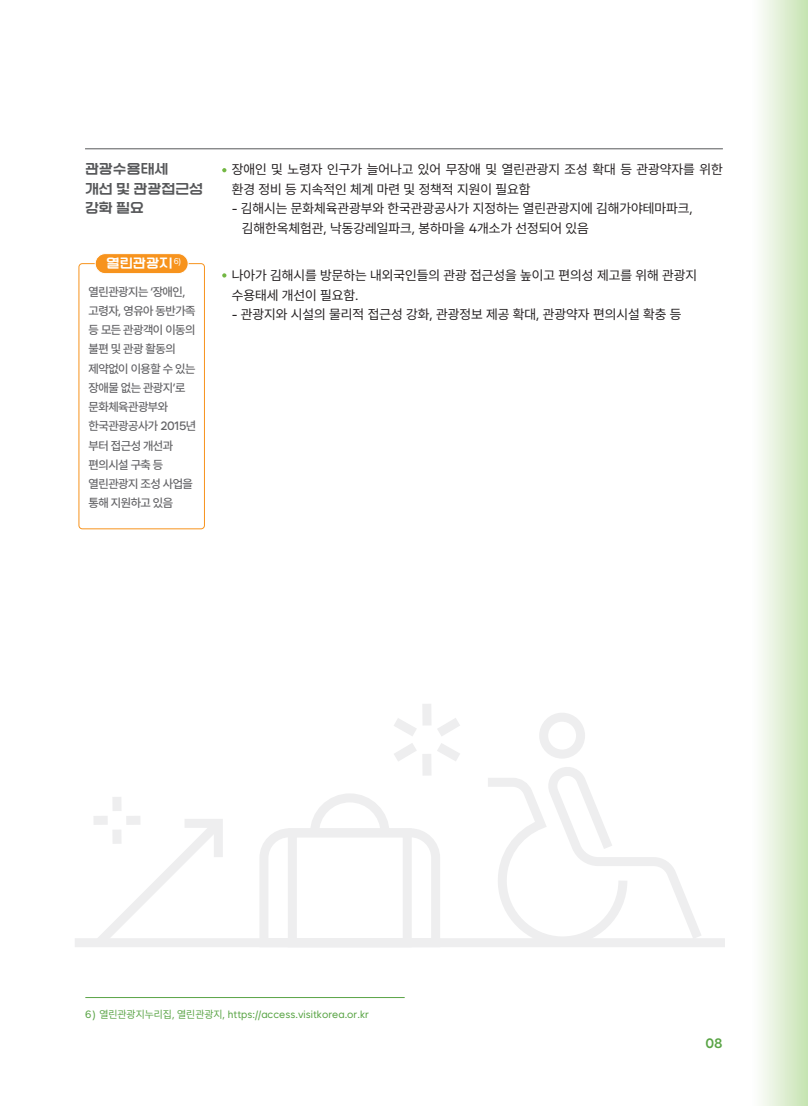
<style>
.page{position:relative;width:808px;height:1106px;background:#fff}
.page>*{position:absolute;margin:0;border:0;box-sizing:border-box;transform-origin:0 0}
.t1{font:13.5px/19.5px "Wanted Sans";color:#231f20}
.t2{font:13.5px/19.5px "KIMM Bold";color:#57585a}
.t3{font:600 13.5px "Wanted Sans";color:#59a445}
.t4{font:12.75px "KIMM Bold";letter-spacing:.01em;color:#fff}
.t5{font:500 12px/19.2px "Wanted Sans";letter-spacing:-.04em;color:#636366}
.t6{font:10.5px "Wanted Sans";color:#59a445}
.t7{font:8.25px "Wanted Sans";color:#fff}
</style>
<div class="page">
<div style="left:79px;top:263px;width:126px;height:266px;border:1px solid #f7931d;border-radius:3px"></div>
<div style="left:95px;top:254px;width:93px;height:20px;background:#f7931d;border-radius:10px"></div>
<div style="left:95px;top:253px;width:94px;height:21px;border:1px solid #fff;border-radius:10px"></div>
<svg style="left:222px;top:168px;width:4px;height:4px"></svg>
<hr style="left:85px;top:148px;width:638px;height:1px;background:#57585a">
<svg style="left:222px;top:273px;width:4px;height:4px"></svg>
<div style="left:751px;top:0;width:57px;height:1106px;background:linear-gradient(to right,#fff,#c6e3b1)"></div>
<svg style="left:98px;top:819px;width:125px;height:119px"></svg>
<div style="left:75px;top:938px;width:650px;height:9px;background:#eeeeef"></div>
<div style="left:422px;top:703px;width:9px;height:22px;background:#eeeeef"></div>
<div style="left:422px;top:754px;width:9px;height:21px;background:#eeeeef"></div>
<div style="left:112px;top:797px;width:10px;height:14px;background:#eeeeef"></div>
<div style="left:112px;top:829px;width:10px;height:14px;background:#eeeeef"></div>
<div style="left:126px;top:815px;width:14px;height:10px;background:#eeeeef"></div>
<div style="left:93px;top:815px;width:15px;height:10px;background:#eeeeef"></div>
<svg style="left:394px;top:718px;width:66px;height:43px"></svg>
<svg style="left:260px;top:794px;width:180px;height:154px"></svg>
<div style="left:539px;top:712px;width:46px;height:46px;border:9px solid #eeeeef;border-radius:50%"></div>
<svg style="left:488px;top:767px;width:213px;height:171px"></svg>
<hr style="left:85px;top:997px;width:320px;height:1px;background:#59a445">
<p class="t2" style="left:85px;top:159px;width:120px">관광수용태세<br>개선 및 관광접근성 강화 필요</p>
<p class="t7" style="left:174px;top:256px;width:9px">6)</p>
<p class="t4" style="left:106px;top:256px;width:68px">열린관광지</p>
<p class="t5" style="left:89px;top:282px;width:109px">열린관광지는 ‘장애인, 고령자, 영유아 동반가족 등 모든 관광객이 이동의 불편 및 관광 활동의 제약없이 이용할 수 있는 장애물 없는 관광지’로 문화체육관광부와 한국관광공사가 2015년 부터 접근성 개선과 편의시설 구축 등 열린관광지 조성 사업을 통해 지원하고 있음</p>
<p class="t1" style="left:232px;top:160px;width:493px">장애인 및 노령자 인구가 늘어나고 있어 무장애 및 열린관광지 조성 확대 등 관광약자를 위한 환경 정비 등 지속적인 체계 마련 및 정책적 지원이 필요함</p>
<p class="t1" style="left:242px;top:198px;width:452px;text-indent:-10px">- 김해시는 문화체육관광부와 한국관광공사가 지정하는 열린관광지에 김해가야테마파크, 김해한옥체험관, 낙동강레일파크, 봉하마을 4개소가 선정되어 있음</p>
<p class="t1" style="left:232px;top:266px;width:467px">나아가 김해시를 방문하는 내외국인들의 관광 접근성을 높이고 편의성 제고를 위해 관광지 수용태세 개선이 필요함.</p>
<p class="t1" style="left:232px;top:305px;width:451px">- 관광지와 시설의 물리적 접근성 강화, 관광정보 제공 확대, 관광약자 편의시설 확충 등</p>
<p class="t6" style="left:85px;top:1007px;width:286px">6) 열린관광지누리집, 열린관광지, https://access.visitkorea.or.kr</p>
<p class="t3" style="left:705px;top:1034px;width:19px">08</p>
</div>
